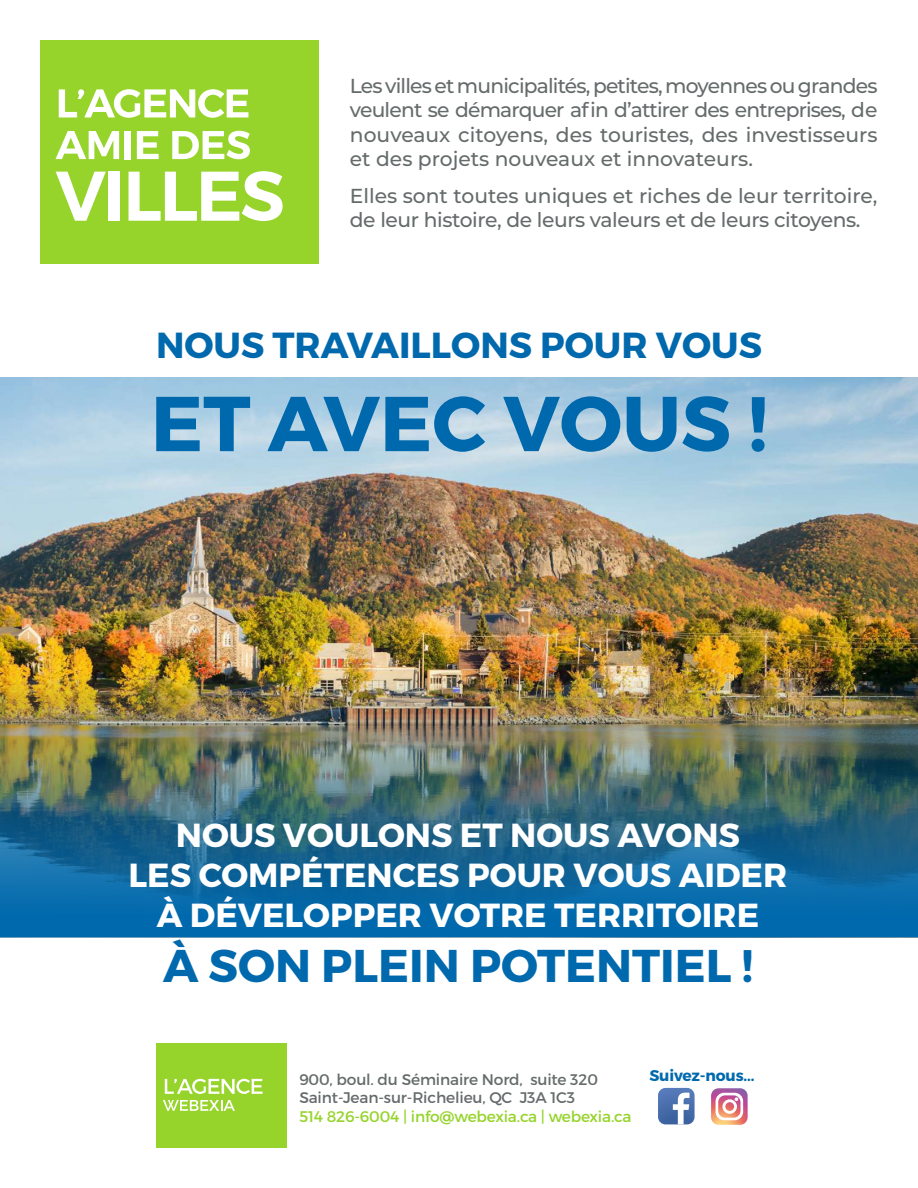
<style>
.page{position:relative;width:918px;height:1188px;background:#fff}
.page>*{position:absolute;margin:0;border:0;box-sizing:border-box;transform-origin:0 0}
.t1{font:700 77.7px "Montserrat";color:#0069ad}
.t2{font:700 45.9px "Montserrat";color:#0069ad}
.t3{font:700 36.15px "Montserrat";color:#0069ad}
.t4{font:700 33.3px/40px "Montserrat";color:#fff;text-align:center}
.t5{font:500 20.25px/24.3px "Montserrat";color:#656b6b;text-align:justify}
.t6{font:500 20.25px/24.3px "Montserrat";letter-spacing:-.02em;color:#656b6b}
.t7{font:15.45px/18.5px "Montserrat";letter-spacing:-.01em;color:#656b6b}
.t8{font:15.45px "Montserrat";letter-spacing:-.01em;color:#96d42b}
.t9{font:700 15.45px "Montserrat";letter-spacing:-.01em;color:#0069ad}
</style>
<div class="page">
<img style="left:0;top:378px;width:918px;height:273px">
<img style="left:0;top:651px;width:918px;height:286px">
<div style="left:157px;top:1043px;width:130px;height:105px;background:#96d42b"></div>
<svg style="left:165px;top:1079px;width:98px;height:15px"></svg>
<svg style="left:163px;top:1100px;width:72px;height:11px"></svg>
<svg style="left:658px;top:1088px;width:37px;height:36px"></svg>
<svg style="left:711px;top:1088px;width:37px;height:37px"></svg>
<div style="left:40px;top:40px;width:279px;height:224px;background:#96d42b"></div>
<svg style="left:59px;top:89px;width:189px;height:29px"></svg>
<svg style="left:56px;top:131px;width:63px;height:28px"></svg>
<div style="left:125px;top:131px;width:6px;height:28px;background:#fff"></div>
<svg style="left:137px;top:131px;width:22px;height:28px"></svg>
<svg style="left:172px;top:131px;width:78px;height:28px"></svg>
<svg style="left:56px;top:172px;width:50px;height:49px"></svg>
<div style="left:109px;top:172px;width:11px;height:49px;background:#fff"></div>
<svg style="left:129px;top:171px;width:154px;height:50px"></svg>
<p class="t5" style="left:350px;top:73px;width:529px">Les villes et municipalités, petites, moyennes ou grandes veulent se démarquer afin d’attirer des entreprises, de nouveaux citoyens, des touristes, des investisseurs et des projets nouveaux et innovateurs.</p>
<p class="t6" style="left:350px;top:183px;width:529px">Elles sont toutes uniques et riches de leur territoire, de leur histoire, de leurs valeurs et de leurs citoyens.</p>
<p class="t3" style="left:156px;top:323px;width:608px">NOUS TRAVAILLONS POUR VOUS</p>
<p class="t1" style="left:151px;top:375px;width:618px">ET AVEC VOUS !</p>
<p class="t4" style="left:129px;top:816px;width:660px">NOUS VOULONS ET NOUS AVONS<br>LES COMPÉTENCES POUR VOUS AIDER<br>À DÉVELOPPER VOTRE TERRITOIRE</p>
<p class="t2" style="left:163px;top:937px;width:592px">À SON PLEIN POTENTIEL !</p>
<p class="t7" style="left:299px;top:1070px;width:300px">900, boul. du Séminaire Nord, suite 320<br>Saint-Jean-sur-Richelieu, QC J3A 1C3</p>
<p class="t8" style="left:299px;top:1107px;width:334px">514 826-6004 | info@webexia.ca | webexia.ca</p>
<p class="t9" style="left:649px;top:1066px;width:107px">Suivez-nous...</p>
</div>
